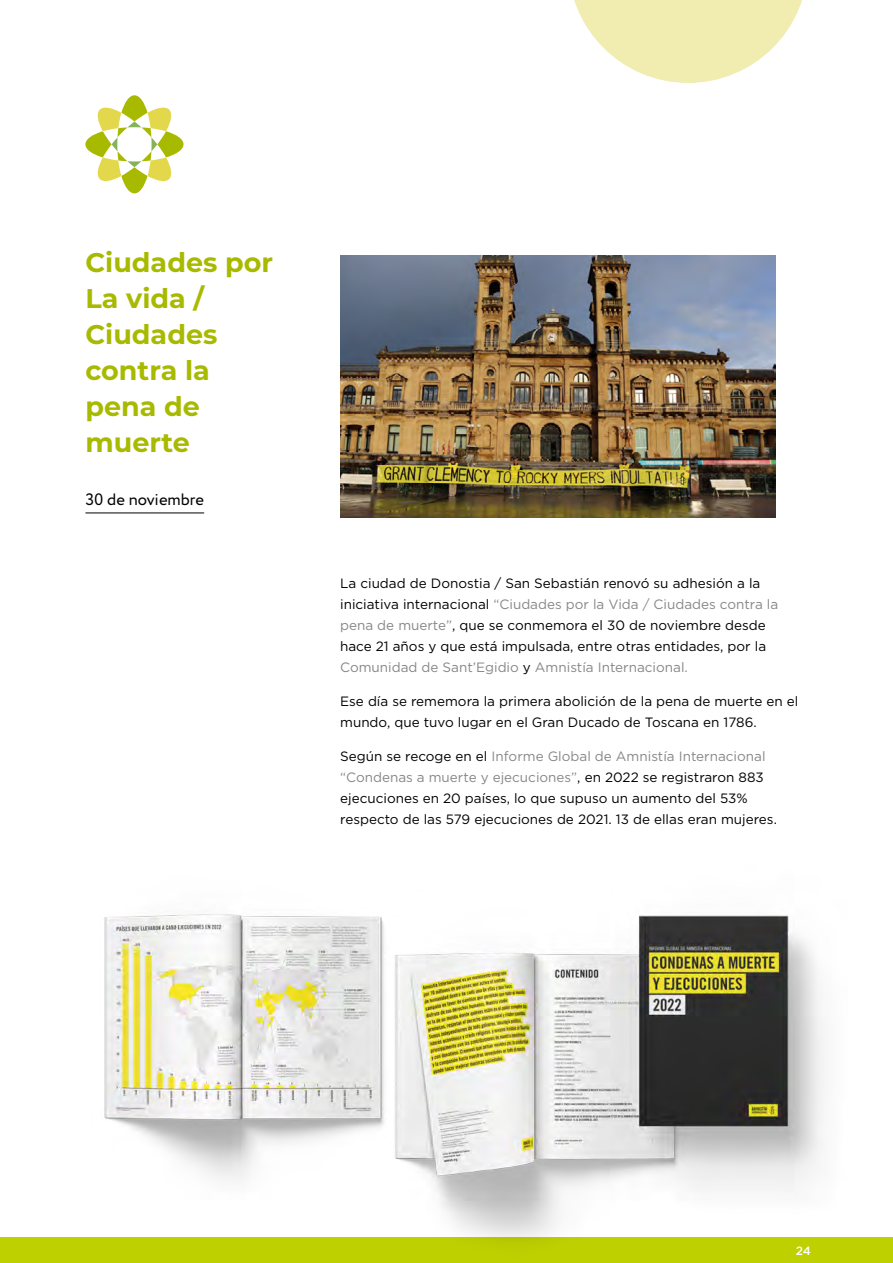
<style>
.page{position:relative;width:893px;height:1263px;background:#fff}
.page>*{position:absolute;margin:0;border:0;box-sizing:border-box;transform-origin:0 0}
.t1{font:700 27px/36px "Montserrat";color:#a8ba00}
.t2{font:16.5px "Circe";color:#000}
.t3{font:13.5px/21px "Gotham";color:#000}
.t4{font:500 12px "Gotham";color:#fff}
.s1{color:#878787}
</style>
<div class="page">
<div style="left:0;top:1238px;width:893px;height:25px;background:#bed000"></div>
<svg style="left:574px;top:0;width:228px;height:83px"></svg>
<svg style="left:85px;top:95px;width:99px;height:98px"></svg>
<img style="left:57px;top:914px;width:791px;height:324px">
<img style="left:340px;top:255px;width:435px;height:262px">
<hr style="left:85px;top:512px;width:119px;height:1px;background:#000">
<h1 class="t1" style="left:85px;top:243px;width:189px">Ciudades por<br>La vida /<br>Ciudades contra la pena de muerte</h1>
<p class="t2" style="left:85px;top:489px;width:120px">30 de noviembre</p>
<p class="t3" style="left:340px;top:572px;width:440px">La ciudad de Donostia / San Sebastián renovó su adhesión a la iniciativa internacional <span class="s1">“Ciudades por la Vida / Ciudades contra la pena de muerte”</span>, que se conmemora el 30 de noviembre desde hace 21 años y que está impulsada, entre otras entidades, por la <span class="s1">Comunidad de Sant’Egidio</span> y <span class="s1">Amnistía Internacional.</span></p>
<p class="t3" style="left:340px;top:690px;width:460px">Ese día se rememora la primera abolición de la pena de muerte en el mundo, que tuvo lugar en el Gran Ducado de Toscana en 1786.</p>
<p class="t3" style="left:340px;top:745px;width:438px">Según se recoge en el <span class="s1">Informe Global de Amnistía Internacional “Condenas a muerte y ejecuciones”</span>, en 2022 se registraron 883 ejecuciones en 20 países, lo que supuso un aumento del 53% respecto de las 579 ejecuciones de 2021. 13 de ellas eran mujeres.</p>
<p class="t4" style="left:796px;top:1242px;width:17px">24</p>
</div>
